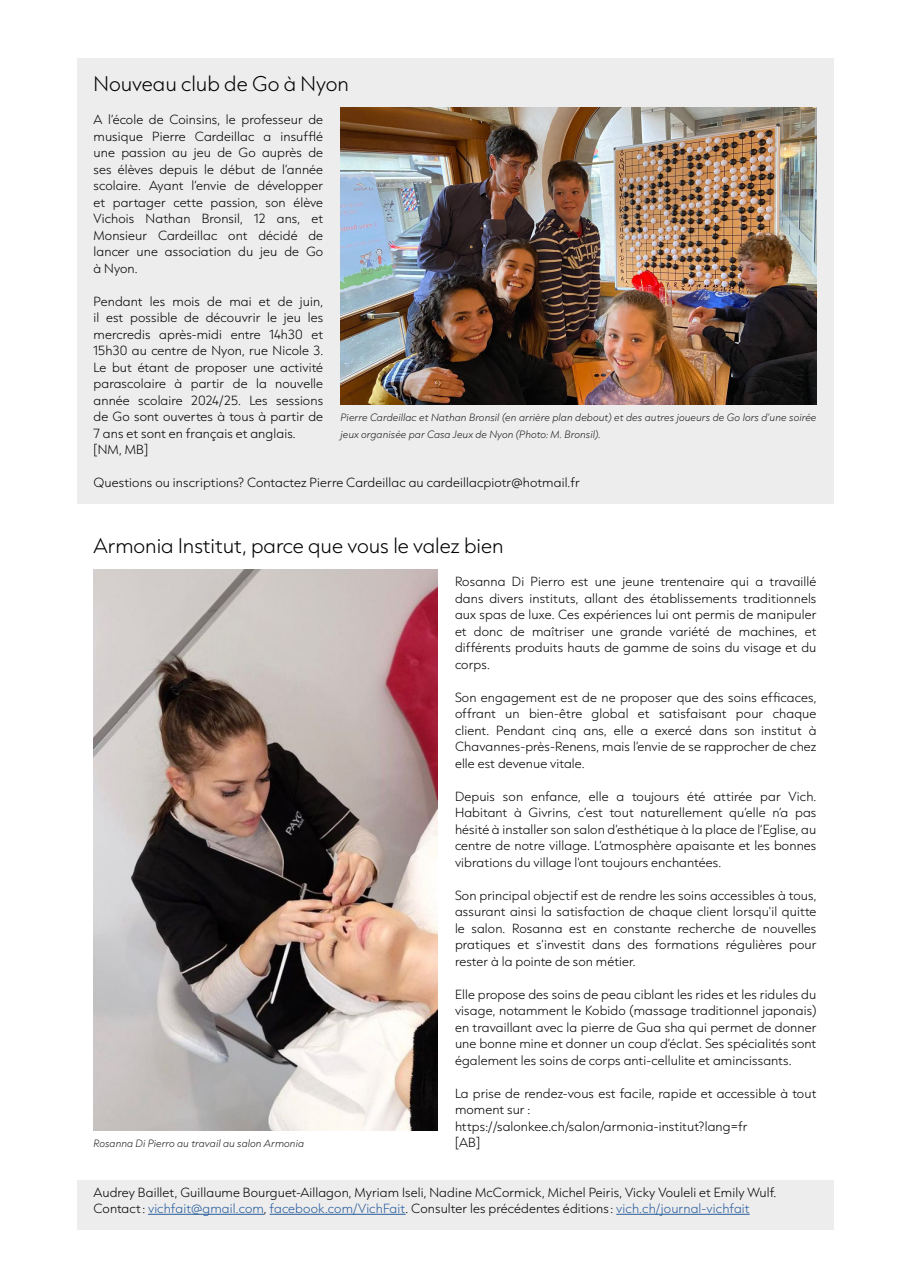
<style>
.page{position:relative;width:910px;height:1280px;background:#fff}
.page>*{position:absolute;margin:0;border:0;box-sizing:border-box;transform-origin:0 0}
.VICHFait_-_Titre{font:200 18px "Capitana";color:#000}
.VICHFait_-_Texte{font:200 11.25px/16.5px "Capitana";letter-spacing:.01em;color:#000;text-align:justify}
.VICHFait_-_Texte-2{font:200 11.25px "Capitana";letter-spacing:.01em;color:#275b9c}
.VICHFait_-_legende{font:italic 200 9px/16.5px "Capitana";letter-spacing:.01em;color:#1d1d1b}
.s1{color:#000}
</style>
<div class="page">
<div style="left:77px;top:1180px;width:756px;height:50px;background:#ededed"></div>
<div style="left:77px;top:58px;width:756px;height:446px;background:#ededed"></div>
<hr style="left:148px;top:1214px;width:116px;height:1px;background:#275b9c">
<hr style="left:270px;top:1214px;width:136px;height:1px;background:#275b9c">
<hr style="left:616px;top:1214px;width:134px;height:1px;background:#275b9c">
<img style="left:340px;top:108px;width:476px;height:297px">
<img style="left:94px;top:570px;width:344px;height:561px">
<p class="VICHFait_-_Titre" style="left:94px;top:70px;width:257px">Nouveau club de Go à Nyon</p>
<p class="VICHFait_-_Texte" style="left:94px;top:111px;width:231px">A l’école de Coinsins, le professeur de musique Pierre Cardeillac a insufflé une passion au jeu de Go auprès de ses élèves depuis le début de l’année scolaire. Ayant l’envie de développer et partager cette passion, son élève Vichois Nathan Bronsil, 12 ans, et Monsieur Cardeillac ont décidé de lancer une association du jeu de Go à Nyon.</p>
<p class="VICHFait_-_Texte" style="left:94px;top:292px;width:231px">Pendant les mois de mai et de juin, il est possible de découvrir le jeu les mercredis après-midi entre 14h30 et 15h30 au centre de Nyon, rue Nicole 3.<br>Le but étant de proposer une activité parascolaire à partir de la nouvelle année scolaire 2024/25. Les sessions de Go sont ouvertes à tous à partir de 7 ans et sont en français et anglais.</p>
<p class="VICHFait_-_Texte" style="left:94px;top:441px;width:56px">[NM, MB]</p>
<p class="VICHFait_-_Texte" style="left:94px;top:474px;width:488px">Questions ou inscriptions? Contactez Pierre Cardeillac au cardeillacpiotr@hotmail.fr</p>
<p class="VICHFait_-_legende" style="left:340px;top:409px;width:477px">Pierre Cardeillac et Nathan Bronsil (en arrière plan debout) et des autres joueurs de Go lors d’une soirée jeux organisée par Casa Jeux de Nyon (Photo: M. Bronsil).</p>
<p class="VICHFait_-_Titre" style="left:94px;top:532px;width:411px">Armonia Institut, parce que vous le valez bien</p>
<p class="VICHFait_-_Texte" style="left:455px;top:573px;width:363px">Rosanna Di Pierro est une jeune trentenaire qui a travaillé dans divers instituts, allant des établissements traditionnels aux spas de luxe. Ces expériences lui ont permis de manipuler et donc de maîtriser une grande variété de machines, et différents produits hauts de gamme de soins du visage et du corps.</p>
<p class="VICHFait_-_Texte" style="left:455px;top:688px;width:363px">Son engagement est de ne proposer que des soins efficaces, offrant un bien-être global et satisfaisant pour chaque client. Pendant cinq ans, elle a exercé dans son institut à Chavannes-près-Renens, mais l’envie de se rapprocher de chez elle est devenue vitale.</p>
<p class="VICHFait_-_Texte" style="left:455px;top:787px;width:363px">Depuis son enfance, elle a toujours été attirée par Vich.<br>Habitant à Givrins, c’est tout naturellement qu’elle n’a pas hésité à installer son salon d’esthétique à la place de l’Eglise, au centre de notre village. L’atmosphère apaisante et les bonnes vibrations du village l'ont toujours enchantées.</p>
<p class="VICHFait_-_Texte" style="left:455px;top:886px;width:363px">Son principal objectif est de rendre les soins accessibles à tous, assurant ainsi la satisfaction de chaque client lorsqu'il quitte le salon. Rosanna est en constante recherche de nouvelles pratiques et s'investit dans des formations régulières pour rester à la pointe de son métier.</p>
<p class="VICHFait_-_Texte" style="left:455px;top:985px;width:363px">Elle propose des soins de peau ciblant les rides et les ridules du visage, notamment le Kobido (massage traditionnel japonais) en travaillant avec la pierre de Gua sha qui permet de donner une bonne mine et donner un coup d’éclat. Ses spécialités sont également les soins de corps anti-cellulite et amincissants.</p>
<p class="VICHFait_-_Texte" style="left:455px;top:1084px;width:363px">La prise de rendez-vous est facile, rapide et accessible à tout moment sur :</p>
<p class="VICHFait_-_Texte" style="left:455px;top:1117px;width:294px">https://salonkee.ch/salon/armonia-institut?lang=fr</p>
<p class="VICHFait_-_legende" style="left:94px;top:1135px;width:212px">Rosanna Di Pierro au travail au salon Armonia</p>
<p class="VICHFait_-_Texte" style="left:455px;top:1134px;width:27px">[AB]</p>
<p class="VICHFait_-_Texte" style="left:94px;top:1183px;width:684px">Audrey Baillet, Guillaume Bourguet-Aillagon, Myriam Iseli, Nadine McCormick, Michel Peiris, Vicky Vouleli et Emily Wulf.</p>
<p class="VICHFait_-_Texte-2" style="left:94px;top:1200px;width:658px"><span class="s1">Contact :</span> vichfait@gmail.com<span class="s1">,</span> facebook.com/VichFait<span class="s1">. Consulter les précédentes éditions :</span> vich.ch/journal-vichfait</p>
</div>
